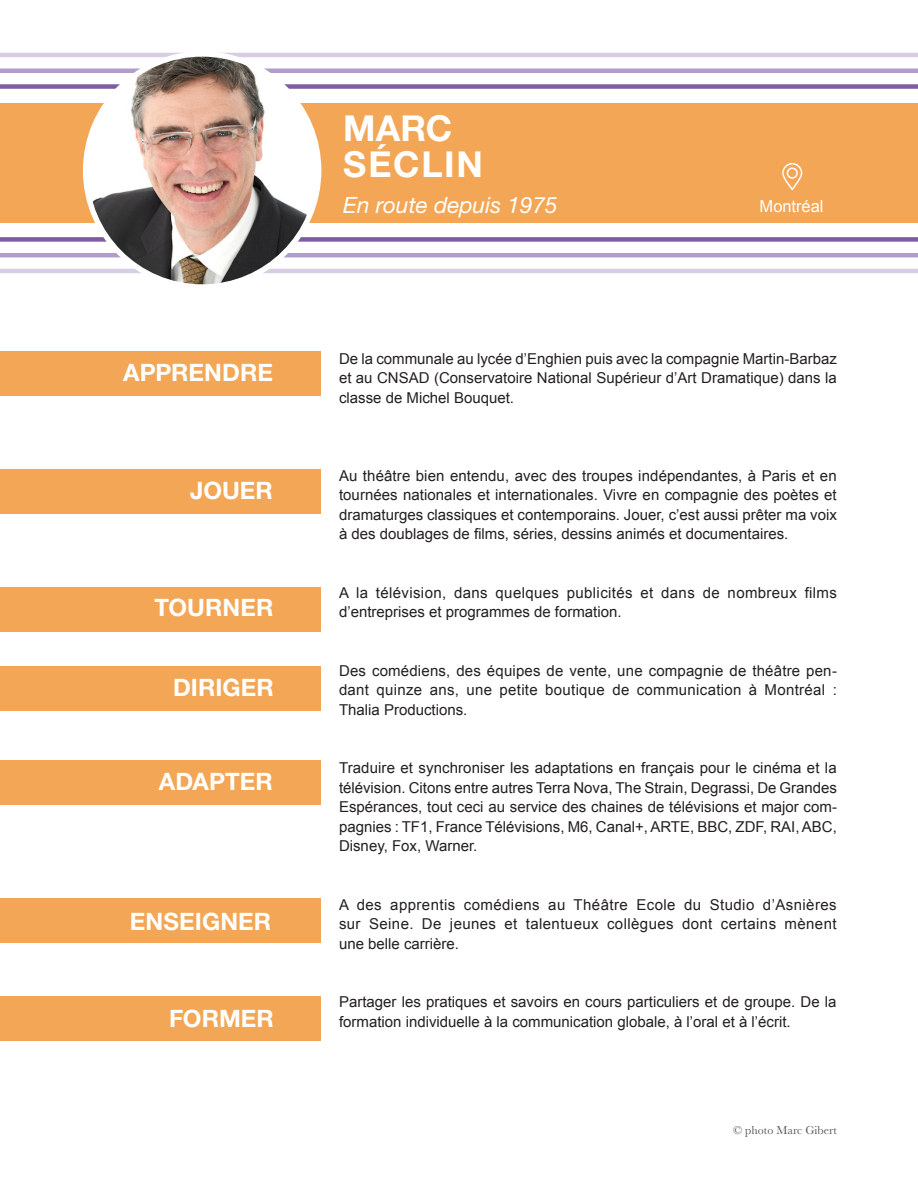
<style>
.page{position:relative;width:918px;height:1188px;background:#fff}
.page>*{position:absolute;margin:0;border:0;box-sizing:border-box;transform-origin:0 0}
.t1{font:700 35.7px/36px "Helvetica Neue LT Std";letter-spacing:.04em;color:#fff}
.t2{font:700 24px "Helvetica Neue LT Std";letter-spacing:.005em;color:#fff}
.t3{font:italic 22.5px "Helvetica Neue LT Std";color:#fff}
.t4{font:16.5px "Arial";color:#fff}
.t5{font:15px/19.5px "Arial";color:#231f20;text-align:justify}
.t6{font:15px/19.5px "Arial";letter-spacing:.025em;color:#231f20}
.t7{font:12px "Baskerville";color:#57585a}
</style>
<div class="page">
<hr style="left:0;top:53px;width:918px;height:4px;background:#d8cee3">
<hr style="left:0;top:269px;width:918px;height:4px;background:#d8cee3">
<hr style="left:0;top:69px;width:918px;height:4px;background:#b29dc8">
<hr style="left:0;top:253px;width:918px;height:4px;background:#b29dc8">
<div style="left:0;top:84px;width:918px;height:5px;background:#7f5ba3"></div>
<div style="left:0;top:237px;width:918px;height:5px;background:#7f5ba3"></div>
<div style="left:0;top:103px;width:918px;height:120px;background:#f3a655"></div>
<img style="left:86px;top:54px;width:233px;height:233px;border-radius:117px">
<div style="left:83px;top:51px;width:238px;height:239px;border:5px solid #fff;border-radius:50%"></div>
<svg style="left:782px;top:163px;width:21px;height:28px"></svg>
<div style="left:0;top:351px;width:321px;height:45px;background:#f3a655"></div>
<div style="left:0;top:587px;width:321px;height:44px;background:#f3a655"></div>
<div style="left:0;top:666px;width:321px;height:45px;background:#f3a655"></div>
<div style="left:0;top:899px;width:321px;height:44px;background:#f3a655"></div>
<div style="left:0;top:469px;width:321px;height:45px;background:#f3a655"></div>
<div style="left:0;top:761px;width:321px;height:44px;background:#f3a655"></div>
<div style="left:0;top:996px;width:321px;height:45px;background:#f3a655"></div>
<p class="t2" style="left:123px;top:358px;width:151px">APPRENDRE</p>
<p class="t2" style="left:190px;top:475px;width:84px">JOUER</p>
<p class="t2" style="left:154px;top:593px;width:121px">TOURNER</p>
<p class="t2" style="left:173px;top:673px;width:102px">DIRIGER</p>
<p class="t2" style="left:159px;top:767px;width:116px">ADAPTER</p>
<p class="t2" style="left:130px;top:906px;width:143px">ENSEIGNER</p>
<p class="t2" style="left:169px;top:1004px;width:106px">FORMER</p>
<p class="t1" style="left:343px;top:109px;width:141px">MARC<br>SÉCLIN</p>
<p class="t3" style="left:343px;top:191px;width:216px">En route depuis 1975</p>
<p class="t4" style="left:759px;top:196px;width:66px">Montréal</p>
<p class="t5" style="left:339px;top:349px;width:499px">De la communale au lycée d’Enghien puis avec la compagnie Martin-Barbaz et au CNSAD (Conservatoire National Supérieur d’Art Dramatique) dans la classe de Michel Bouquet.</p>
<p class="t5" style="left:339px;top:466px;width:499px">Au théâtre bien entendu, avec des troupes indépendantes, à Paris et en tournées nationales et internationales. Vivre en compagnie des poètes et dramaturges classiques et contemporains. Jouer, c’est aussi prêter ma voix à des doublages de films, séries, dessins animés et documentaires.</p>
<p class="t6" style="left:339px;top:583px;width:499px">A la télévision, dans quelques publicités et dans de nombreux films d’entreprises et programmes de formation.</p>
<p class="t5" style="left:339px;top:661px;width:499px">Des comédiens, des équipes de vente, une compagnie de théâtre pen&shy;dant quinze ans, une petite boutique de communication à Montréal :<br>Thalia Productions.</p>
<p class="t5" style="left:339px;top:758px;width:500px">Traduire et synchroniser les adaptations en français pour le cinéma et la télévision. Citons entre autres Terra Nova, The Strain, Degrassi, De Grandes Espérances, tout ceci au service des chaines de télévisions et major com&shy;pagnies : TF1, France Télévisions, M6, Canal+, ARTE, BBC, ZDF, RAI, ABC, Disney, Fox, Warner.</p>
<p class="t5" style="left:339px;top:895px;width:499px">A des apprentis comédiens au Théâtre Ecole du Studio d’Asnières sur Seine. De jeunes et talentueux collègues dont certains mènent une belle carrière.</p>
<p class="t5" style="left:339px;top:992px;width:499px">Partager les pratiques et savoirs en cours particuliers et de groupe. De la formation individuelle à la communication globale, à l’oral et à l’écrit.</p>
<p class="t7" style="left:733px;top:1122px;width:105px">© photo Marc Gibert</p>
</div>
